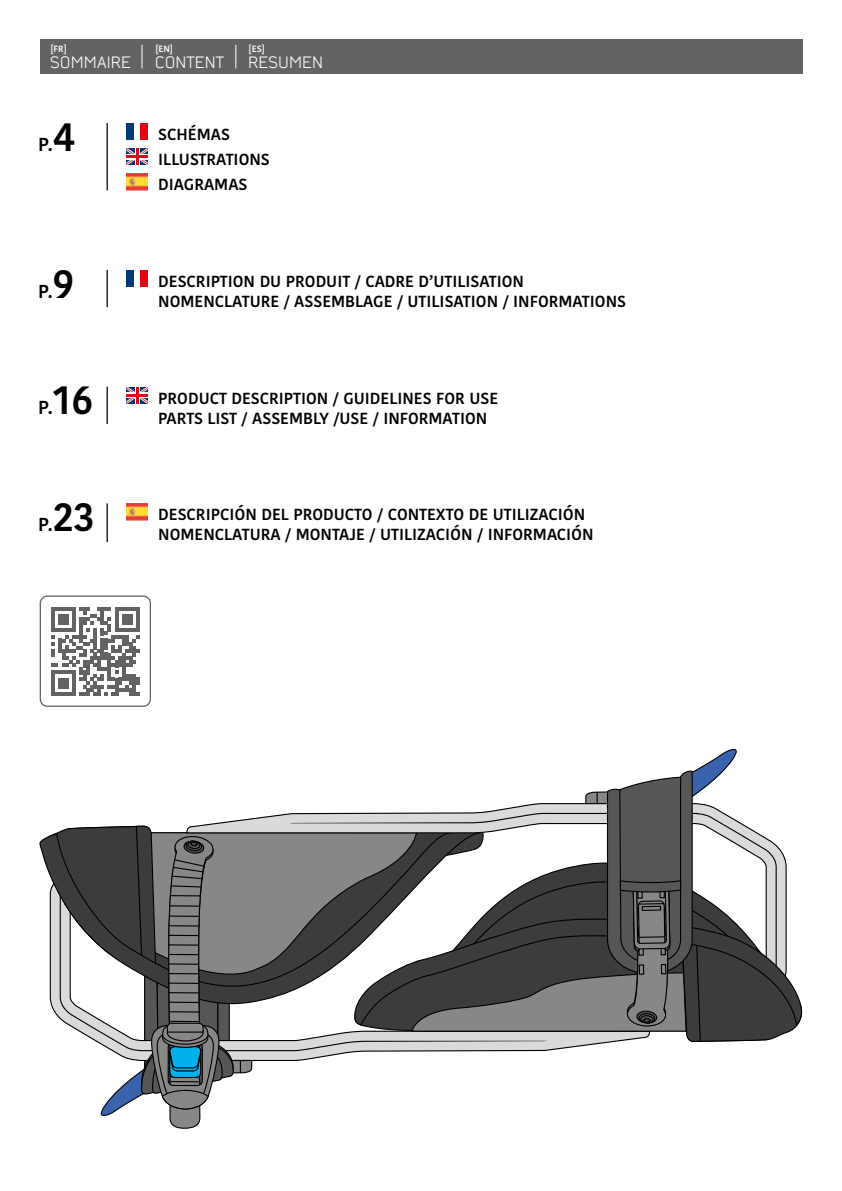
<style>
.page{position:relative;width:842px;height:1191px;background:#fff}
.page>*{position:absolute;margin:0;border:0;box-sizing:border-box;transform-origin:0 0}
.t1{font:600 18.8px "Kohinoor Devanagari";color:#000}
.t2{font:600 16px/20px "Kohinoor Devanagari";color:#000}
.t3{font:16px "Nordstern Demo";color:#fff}
.t4{font:600 9px "Kohinoor Devanagari";color:#fff}
.s1{font-size:40px}
</style>
<div class="page">
<div style="left:126px;top:123px;width:8px;height:17px;background:#003973"></div>
<div style="left:141px;top:123px;width:7px;height:17px;background:#e30513"></div>
<svg style="left:126px;top:148px;width:22px;height:17px"></svg>
<img style="left:126px;top:173px;width:22px;height:17px">
<hr style="left:107px;top:123px;width:1px;height:67px;background:#000">
<svg style="left:126px;top:387px;width:22px;height:16px"></svg>
<hr style="left:107px;top:387px;width:1px;height:37px;background:#000">
<div style="left:126px;top:270px;width:8px;height:17px;background:#003973"></div>
<div style="left:141px;top:270px;width:7px;height:17px;background:#e30513"></div>
<hr style="left:107px;top:270px;width:1px;height:37px;background:#000">
<img style="left:126px;top:503px;width:22px;height:17px">
<hr style="left:107px;top:503px;width:1px;height:39px;background:#000">
<div style="left:40px;top:40px;width:762px;height:34px;background:#636362"></div>
<svg style="left:142px;top:45px;width:1px;height:23px"></svg>
<svg style="left:235px;top:45px;width:1px;height:23px"></svg>
<svg style="left:253px;top:1034px;width:158px;height:17px;fill:#dadad9"></svg>
<svg style="left:48px;top:825px;width:205px;height:304px"></svg>
<svg style="left:186px;top:812px;width:600px;height:211px"></svg>
<svg style="left:289px;top:813px;width:488px;height:179px;background:#7a7a79"></svg>
<svg style="left:394px;top:859px;width:393px;height:54px;background:#888"></svg>
<svg style="left:331px;top:923px;width:464px;height:119px"></svg>
<svg style="left:353px;top:913px;width:449px;height:115px"></svg>
<svg style="left:411px;top:749px;width:362px;height:303px"></svg>
<svg style="left:51px;top:607px;width:89px;height:88px"></svg>
<div style="left:40px;top:595px;width:111px;height:112px;border:1px solid #636362;border-radius:7px"></div>
<p class="t4" style="left:50px;top:44px;width:18px">[FR]</p>
<p class="t3" style="left:50px;top:53px;width:83px">SOMMAIRE</p>
<p class="t1" style="left:38px;top:133px;width:38px">P.<span class="s1">4</span></p>
<p class="t4" style="left:155px;top:44px;width:19px">[EN]</p>
<p class="t3" style="left:155px;top:53px;width:71px">CONTENT</p>
<p class="t4" style="left:249px;top:44px;width:18px">[ES]</p>
<p class="t3" style="left:248px;top:53px;width:76px">RESUMEN</p>
<p class="t2" style="left:158px;top:122px;width:113px;line-height:25px">SCHÉMAS<br>ILLUSTRATIONS<br>DIAGRAMAS</p>
<p class="t1" style="left:38px;top:280px;width:38px">P.<span class="s1">9</span></p>
<p class="t2" style="left:158px;top:271px;width:469px">DESCRIPTION DU PRODUIT / CADRE D’UTILISATION<br>NOMENCLATURE / ASSEMBLAGE / UTILISATION / INFORMATIONS</p>
<p class="t1" style="left:38px;top:397px;width:57px">P.<span class="s1">16</span></p>
<p class="t2" style="left:158px;top:388px;width:341px">PRODUCT DESCRIPTION / GUIDELINES FOR USE<br>PARTS LIST / ASSEMBLY /USE / INFORMATION</p>
<p class="t1" style="left:38px;top:513px;width:58px">P.<span class="s1">23</span></p>
<p class="t2" style="left:158px;top:505px;width:437px">DESCRIPCIÓN DEL PRODUCTO / CONTEXTO DE UTILIZACIÓN<br>NOMENCLATURA / MONTAJE / UTILIZACIÓN / INFORMACIÓN</p>
</div>
